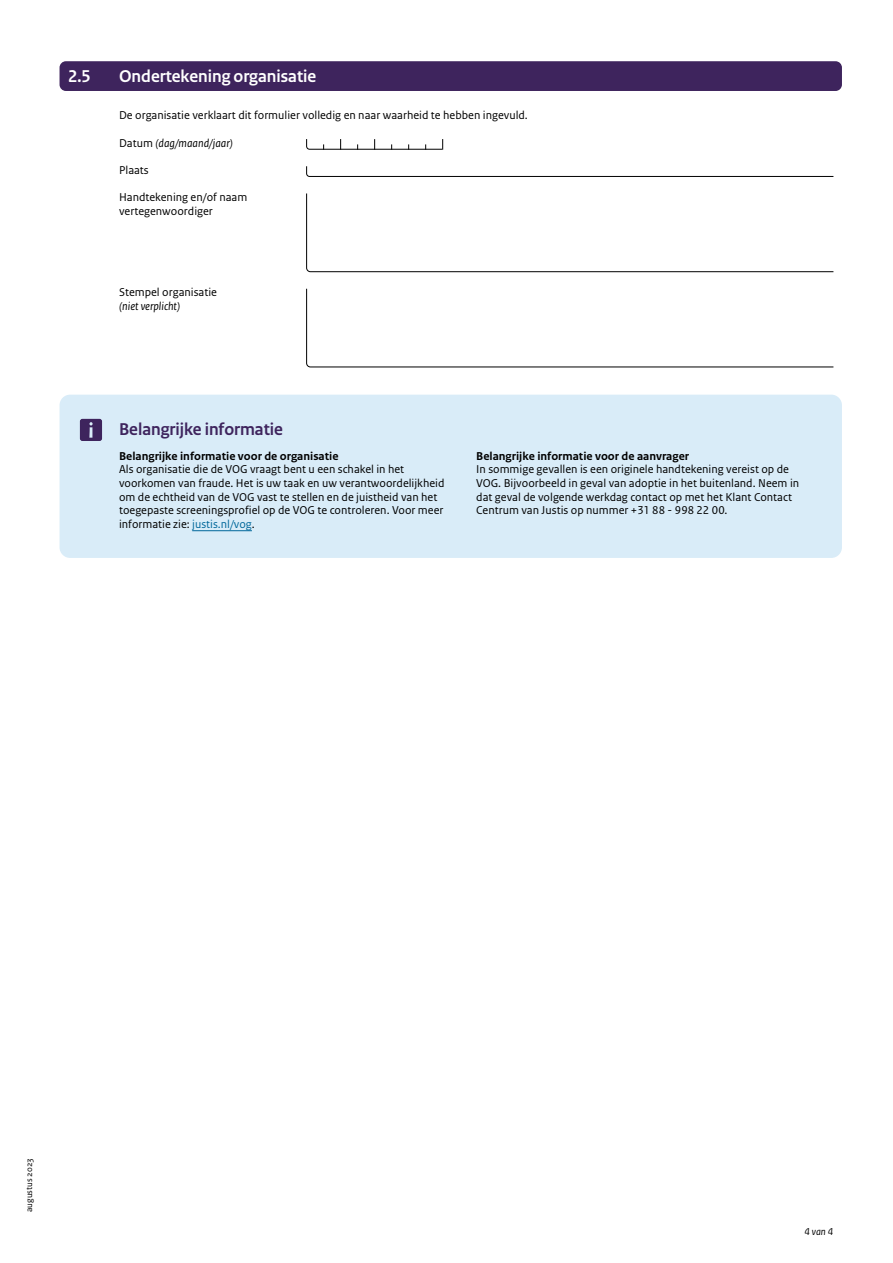
<style>
.page{position:relative;width:893px;height:1263px;background:#fff}
.page>*{position:absolute;margin:0;border:0;box-sizing:border-box;transform-origin:0 0}
.Kop_wit{font:700 18px "Rijksoverheid Sans Heading";color:#fff}
.Kop{font:700 18px "Rijksoverheid Sans Heading";color:#3e245d}
.Tekst_introductie{font:12px/13.6px "Rijksoverheid Sans Text";color:#000}
.Tekst_invulkaders{font:12px/13.6px "Rijksoverheid Sans Text";color:#000}
.Tekst_introductie_su{font:700 12px "Rijksoverheid Sans Text";color:#000}
.Tekst_invulkaders-2{font:italic 12px "Rijksoverheid Sans Text";color:#000}
.t1{font:italic 10.5px "Rijksoverheid Sans Text";color:#000}
.t2{font:9px "Rijksoverheid Sans Text";color:#000}
.s1{font-style:normal}
.s2{font-style:italic}
.s3{color:#01689b}
</style>
<div class="page">
<div style="left:60px;top:61px;width:782px;height:30px;background:#3e245d;border-radius:6px"></div>
<div style="left:60px;top:395px;width:782px;height:163px;background:#d9ecf8;border-radius:11px"></div>
<svg style="left:80px;top:419px;width:22px;height:22px"></svg>
<hr style="left:192px;top:530px;width:60px;height:1px;background:#01689b">
<svg style="left:306px;top:166px;width:528px;height:11px"></svg>
<svg style="left:306px;top:193px;width:528px;height:80px"></svg>
<svg style="left:306px;top:288px;width:528px;height:80px"></svg>
<svg style="left:306px;top:139px;width:137px;height:11px"></svg>
<h3 class="Kop_wit" style="left:68px;top:66px;width:24px">2.5</h3>
<h3 class="Kop_wit" style="left:119px;top:66px;width:199px">Ondertekening organisatie</h3>
<p class="Tekst_invulkaders" style="left:119px;top:109px;width:410px">De organisatie verklaart dit formulier volledig en naar waarheid te hebben ingevuld.</p>
<p class="Tekst_invulkaders-2" style="left:119px;top:136px;width:115px"><span class="s1">Datum</span> (dag/maand/jaar)</p>
<p class="Tekst_invulkaders" style="left:119px;top:163px;width:31px">Plaats</p>
<p class="Tekst_invulkaders" style="left:119px;top:191px;width:130px">Handtekening en/of naam vertegenwoordiger</p>
<p class="Tekst_invulkaders" style="left:119px;top:286px;width:99px">Stempel organisatie <span class="s2">(niet verplicht)</span></p>
<h2 class="Kop" style="left:119px;top:419px;width:165px">Belangrijke informatie</h2>
<h3 class="Tekst_introductie_su" style="left:119px;top:449px;width:221px">Belangrijke informatie voor de organisatie</h3>
<p class="Tekst_introductie" style="left:119px;top:463px;width:327px">Als organisatie die de VOG vraagt bent u een schakel in het voorkomen van fraude. Het is uw taak en uw verantwoordelijkheid om de echtheid van de VOG vast te stellen en de juistheid van het toegepaste screeningsprofiel op de VOG te controleren. Voor meer informatie zie: <span class="s3">justis.nl/vog</span>.</p>
<h3 class="Tekst_introductie_su" style="left:476px;top:449px;width:214px">Belangrijke informatie voor de aanvrager</h3>
<p class="Tekst_introductie" style="left:476px;top:463px;width:324px">In sommige gevallen is een originele handtekening vereist op de VOG. Bijvoorbeeld in geval van adoptie in het buitenland. Neem in dat geval de volgende werkdag contact op met het Klant Contact Centrum van Justis op nummer +31 88 - 998 22 00.</p>
<p class="t2" style="left:24px;top:1212px;width:56px;rotate:-90deg">augustus 2023</p>
<p class="t1" style="left:804px;top:1226px;width:30px">4 van 4</p>
</div>
